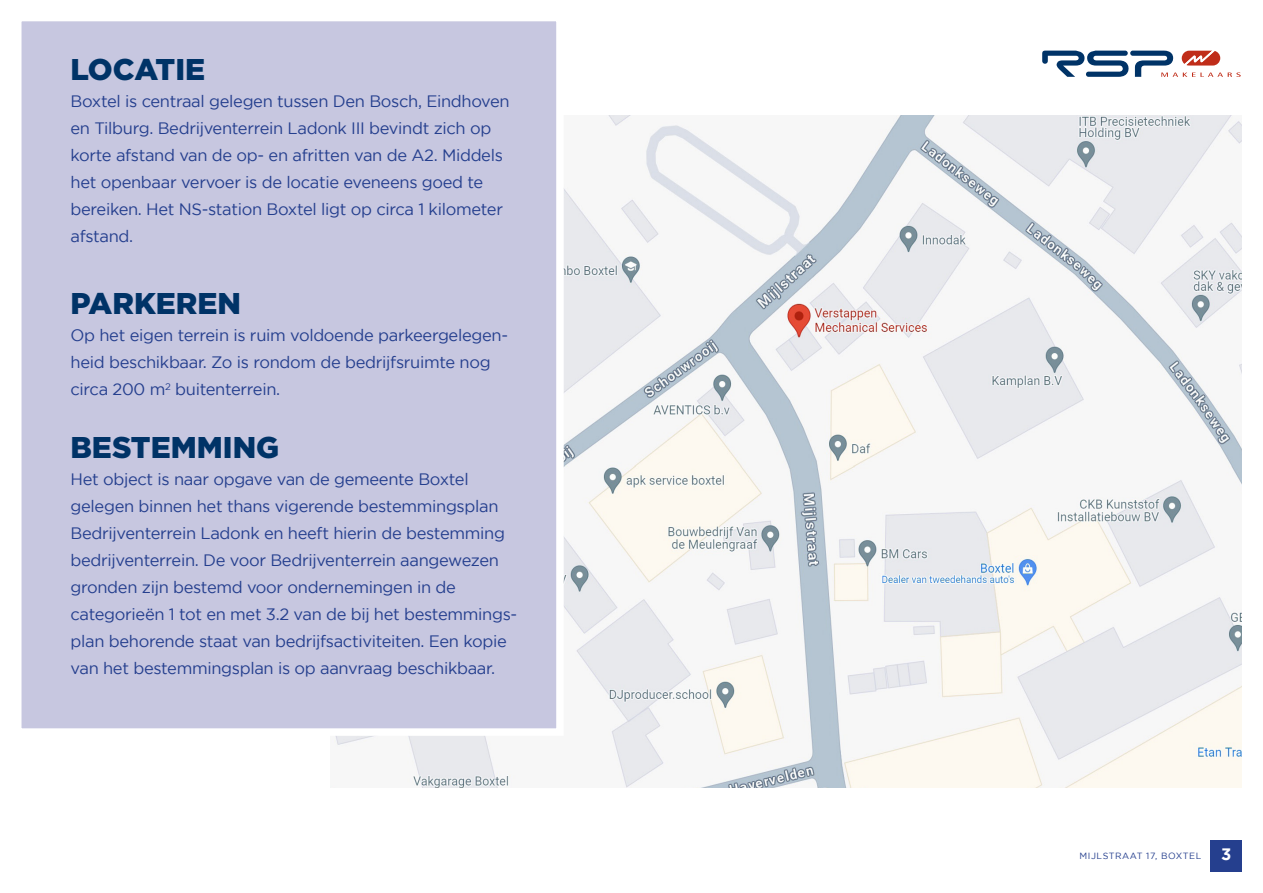
<style>
.page{position:relative;width:1263px;height:893px;background:#fff}
.page>*{position:absolute;margin:0;border:0;box-sizing:border-box;transform-origin:0 0}
.t1{font:900 30px "Gotham";color:#003367}
.t2{font:16.5px/27px "Gotham";letter-spacing:-.02em;color:#253f8e}
.t3{font:700 16.5px "Gotham";color:#fff}
.t4{font:9px "Gotham";letter-spacing:.06em;color:#253f8e}
</style>
<div class="page">
<img style="left:331px;top:116px;width:911px;height:672px">
<svg style="left:1042px;top:50px;width:199px;height:27px"></svg>
<div style="left:1210px;top:840px;width:32px;height:32px;background:#253f8e"></div>
<div style="left:14px;top:14px;width:550px;height:722px;background:#c7c7e0;border:8px solid #fff"></div>
<p class="t1" style="left:71px;top:52px;width:136px">LOCATIE</p>
<p class="t2" style="left:71px;top:88px;width:441px">Boxtel is centraal gelegen tussen Den Bosch, Eindhoven en Tilburg. Bedrijventerrein Ladonk III bevindt zich op korte afstand van de op- en afritten van de A2. Middels het openbaar vervoer is de locatie eveneens goed te bereiken. Het NS-station Boxtel ligt op circa 1 kilometer afstand.</p>
<p class="t1" style="left:71px;top:286px;width:172px">PARKEREN</p>
<p class="t2" style="left:71px;top:322px;width:439px">Op het eigen terrein is ruim voldoende parkeergelegen&shy;heid beschikbaar. Zo is rondom de bedrijfsruimte nog circa 200 m<sup>2</sup> buitenterrein.</p>
<p class="t1" style="left:71px;top:430px;width:210px">BESTEMMING</p>
<p class="t2" style="left:71px;top:466px;width:436px">Het object is naar opgave van de gemeente Boxtel gelegen binnen het thans vigerende bestemmingsplan Bedrijventerrein Ladonk en heeft hierin de bestemming bedrijventerrein. De voor Bedrijventerrein aangewezen gronden zijn bestemd voor ondernemingen in de</p>
<p class="t2" style="left:71px;top:601px;width:448px">categorieën 1 tot en met 3.2 van de bij het bestemmings&shy;plan behorende staat van bedrijfsactiviteiten. Een kopie van het bestemmingsplan is op aanvraag beschikbaar.</p>
<p class="t4" style="left:1079px;top:850px;width:123px">MIJLSTRAAT 17, BOXTEL</p>
<p class="t3" style="left:1221px;top:845px;width:12px">3</p>
</div>
